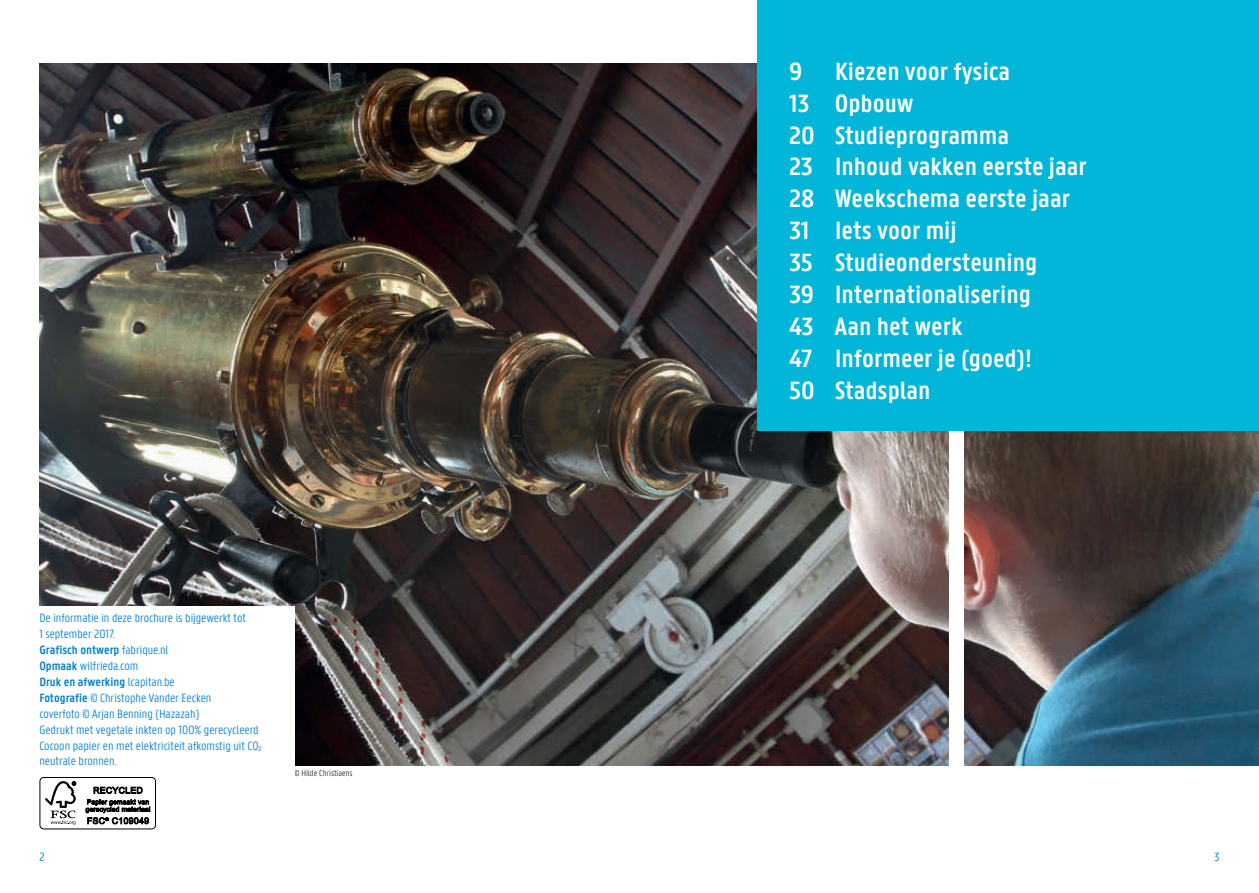
<style>
.page{position:relative;width:1259px;height:893px;background:#fff}
.page>*{position:absolute;margin:0;border:0;box-sizing:border-box;transform-origin:0 0}
.t1{font:600 26.7px/32px "Panno Text";color:#fff}
.t2{font:300 12.75px/15.9px "Panno Text";color:#007ec5}
.t3{font:300 9px "Panno Text";color:#231f20}
.s1{font-weight:600}
</style>
<div class="page">
<img style="left:39px;top:64px;width:909px;height:701px">
<img style="left:964px;top:431px;width:295px;height:334px">
<div style="left:757px;top:0;width:502px;height:431px;background:#02b6d9"></div>
<div style="left:39px;top:606px;width:255px;height:239px;background:#fff"></div>
<div style="left:40px;top:777px;width:116px;height:52px;border:1px solid #000;border-radius:4px"></div>
<svg style="left:45px;top:781px;width:31px;height:44px"></svg>
<svg style="left:86px;top:787px;width:64px;height:37px"></svg>
<p class="t2" style="left:39px;top:610px;width:224px">De informatie in deze brochure is bijgewerkt tot<br>1 september 2017.<br><span class="s1">Grafisch ontwerp</span> fabrique.nl<br><span class="s1">Opmaak</span> wilfrieda.com<br><span class="s1">Druk en afwerking</span> lcapitan.be<br><span class="s1">Fotografie</span> © Christophe Vander Eecken<br>coverfoto © Arjan Benning (Hazazah)<br>Gedrukt met vegetale inkten op 100% gerecycleerd Cocoon papier en met elektriciteit afkomstig uit CO<sub>2 </sub>neutrale bronnen.</p>
<p class="t3" style="left:294px;top:769px;width:60px">© Hilde Christiaens</p>
<h1 class="t1" style="left:789px;top:55px;width:299px">9 Kiezen voor fysica<br>13 Opbouw<br>20 Studieprogramma<br>23 Inhoud vakken eerste jaar<br>28 Weekschema eerste jaar<br>31 Iets voor mij<br>35 Studieondersteuning<br>39 Internationalisering<br>43 Aan het werk<br>47 Informeer je (goed)!<br>50 Stadsplan</h1>
<p class="t2" style="left:39px;top:849px;width:7px">2</p>
<p class="t2" style="left:1214px;top:849px;width:7px">3</p>
</div>
